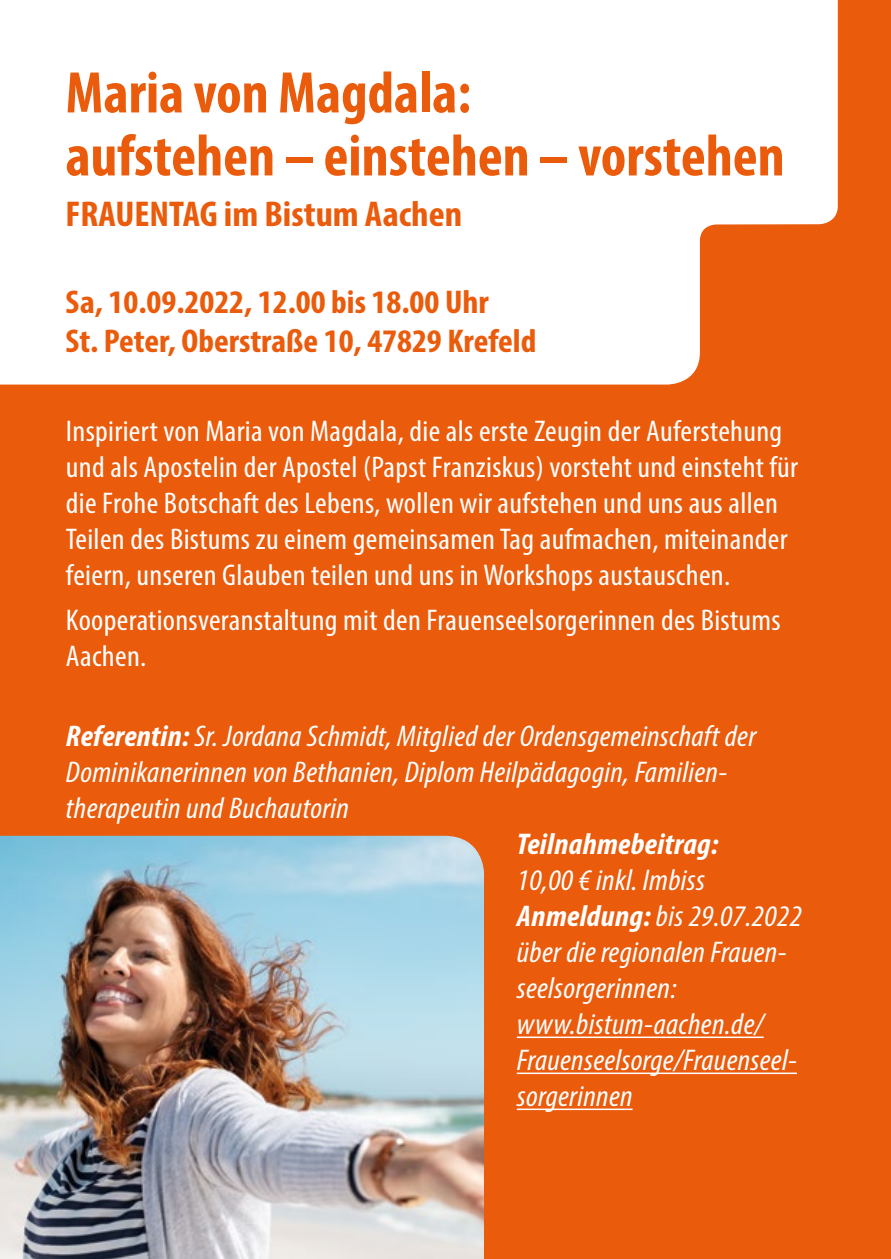
<style>
.page{position:relative;width:891px;height:1259px;background:#fff}
.page>*{position:absolute;margin:0;border:0;box-sizing:border-box;transform-origin:0 0}
.t1{font:700 condensed 59.1px/63px "Myriad Pro";color:#ea5b0b}
.t2{font:700 condensed 36px "Myriad Pro";color:#ea5b0b;scale:1.06 1}
.t3{font:700 condensed 33px/39px "Myriad Pro";color:#ea5b0b;scale:1.06 1}
.t4{font:condensed 30px/36px "Myriad Pro";letter-spacing:.01em;color:#fff;scale:1.06 1}
.t5{font:italic condensed 30px/36px "Myriad Pro";letter-spacing:.01em;color:#fff;scale:1.06 1}
.t6{font:italic 700 condensed 30px "Myriad Pro";letter-spacing:.01em;color:#fff;scale:1.06 1}
.s1{font-weight:700}
</style>
<div class="page">
<div style="left:0;top:0;width:890px;height:1259px;background:#ea5b0b"></div>
<div style="left:0;top:0;width:837px;height:384px;background:#fff"></div>
<img style="left:0;top:836px;width:484px;height:423px">
<hr style="left:516px;top:1036px;width:247px;height:2px;background:#fff">
<hr style="left:516px;top:1072px;width:280px;height:2px;background:#fff">
<hr style="left:516px;top:1108px;width:116px;height:2px;background:#fff">
<h1 class="t1" style="left:66px;top:60px;width:720px">Maria von Magdala:<br>aufstehen – einstehen – vorstehen</h1>
<p class="t2" style="left:66px;top:191px;width:375px">FRAUENTAG im Bistum Aachen</p>
<p class="t3" style="left:66px;top:281px;width:445px">Sa, 10.09.2022, 12.00 bis 18.00 Uhr<br>St. Peter, Oberstraße 10, 47829 Krefeld</p>
<p class="t4" style="left:66px;top:413px;width:692px">Inspiriert von Maria von Magdala, die als erste Zeugin der Auferstehung und als Apostelin der Apostel (Papst Franziskus) vorsteht und einsteht für die Frohe Botschaft des Lebens, wollen wir aufstehen und uns aus allen Teilen des Bistums zu einem gemeinsamen Tag aufmachen, miteinander feiern, unseren Glauben teilen und uns in Workshops austauschen.</p>
<p class="t4" style="left:66px;top:601px;width:675px">Kooperationsveranstaltung mit den Frauenseelsorgerinnen des Bistums<br>Aachen.</p>
<p class="t5" style="left:66px;top:718px;width:652px"><span class="s1">Referentin:</span> Sr. Jordana Schmidt, Mitglied der Ordensgemeinschaft der<br>Dominikanerinnen von Bethanien, Diplom Heilpädagogin, Familien&shy;therapeutin und Buchautorin</p>
<p class="t6" style="left:516px;top:825px;width:192px">Teilnahmebeitrag:</p>
<p class="t5" style="left:516px;top:862px;width:270px">10,00 € inkl. Imbiss<br><span class="s1">Anmeldung:</span> bis 29.07.2022 über die regionalen Frauen&shy;seelsorgerinnen: www.bistum-aachen.de/<br>Frauenseelsorge/Frauenseel&shy;sorgerinnen</p>
</div>
